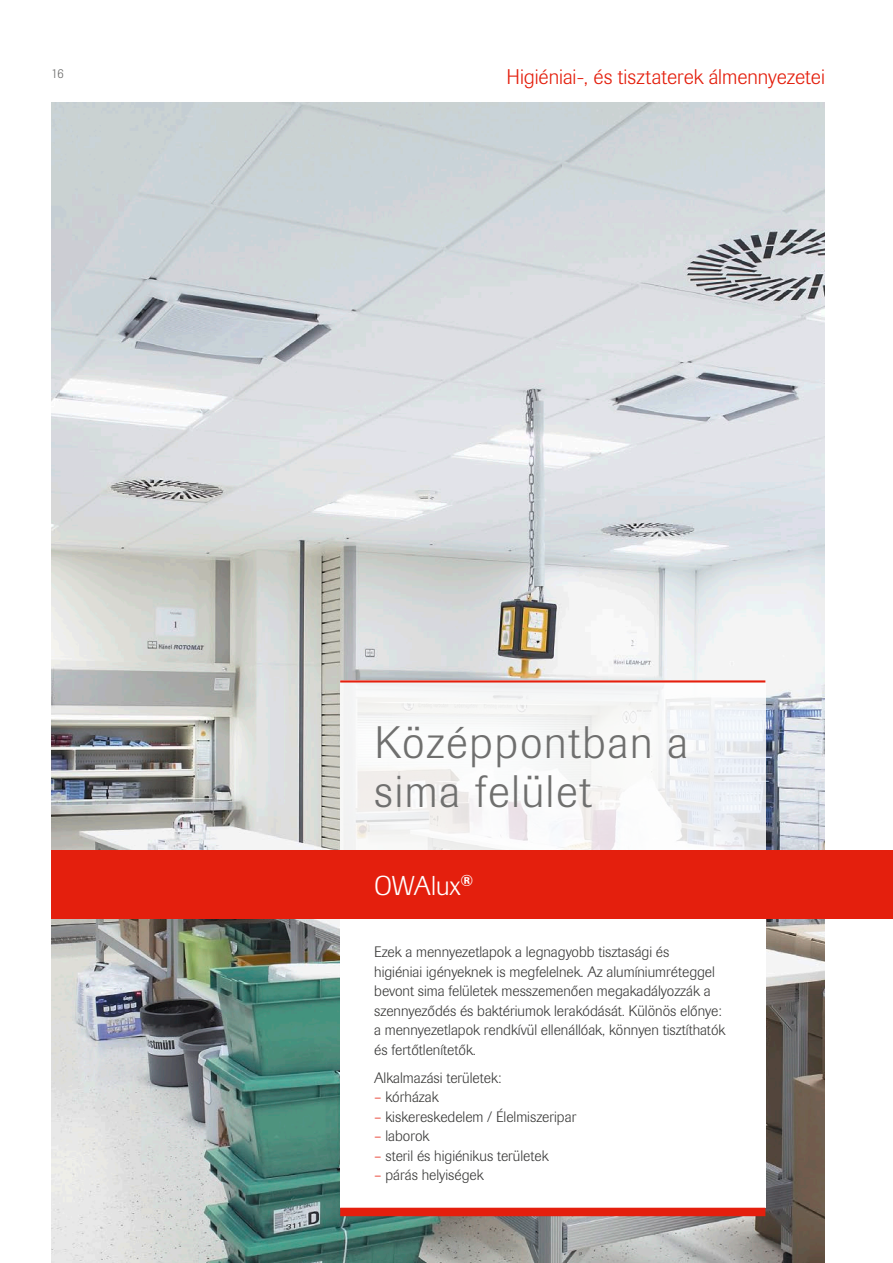
<style>
.page{position:relative;width:893px;height:1263px;background:#fff}
.page>*{position:absolute;margin:0;border:0;box-sizing:border-box;transform-origin:0 0}
.t1{font:300 45px/49.5px "Imago Pro";letter-spacing:.04em;color:#6f6f6e}
.t2{font:300 27px "Imago Pro";color:#fff}
.t3{font:300 21px "Imago Pro";color:#e41f0d}
.t4{font:300 15px/19.5px "Imago Pro";color:#3b3b3a}
.t5{font:300 13.5px "Imago Pro";color:#6f6f6e}
.s1{color:#e41f0d}
</style>
<div class="page">
<img style="left:51px;top:102px;width:774px;height:1161px">
<svg style="left:340px;top:682px;width:425px;height:168px"></svg>
<hr style="left:340px;top:680px;width:425px;height:2px;background:#e41f0d">
<div style="left:340px;top:918px;width:425px;height:290px;background:#fff"></div>
<div style="left:51px;top:850px;width:842px;height:68px;background:#e41f0d"></div>
<div style="left:340px;top:1208px;width:425px;height:8px;background:#e41f0d"></div>
<p class="t5" style="left:51px;top:65px;width:14px">16</p>
<h3 class="t3" style="left:506px;top:63px;width:320px">Higiéniai-, és tisztaterek álmennyezetei</h3>
<h1 class="t1" style="left:374px;top:716px;width:316px">Középpontban a sima felület</h1>
<h2 class="t2" style="left:374px;top:868px;width:100px">OWAlux<sup>®</sup></h2>
<p class="t4" style="left:374px;top:942px;width:353px">Ezek a mennyezetlapok a legnagyobb tisztasági és<br>higiéniai igényeknek is megfelelnek. Az alumíniumréteggel bevont sima felületek messzemenően megakadályozzák a szennyeződés és baktériumok lerakódását. Különös előnye: a mennyezetlapok rendkívül ellenállóak, könnyen tisztíthatók és fertőtlenítetők.</p>
<p class="t4" style="left:374px;top:1067px;width:129px">Alkalmazási területek:</p>
<p class="t4" style="left:374px;top:1087px;width:66px"><span class="s1">–</span> kórházak</p>
<p class="t4" style="left:374px;top:1106px;width:204px"><span class="s1">–</span> kiskereskedelem / Élelmiszeripar</p>
<p class="t4" style="left:374px;top:1126px;width:57px"><span class="s1">–</span> laborok</p>
<p class="t4" style="left:374px;top:1145px;width:176px"><span class="s1">–</span> steril és higiénikus területek</p>
<p class="t4" style="left:374px;top:1165px;width:111px"><span class="s1">–</span> párás helyiségek</p>
</div>
